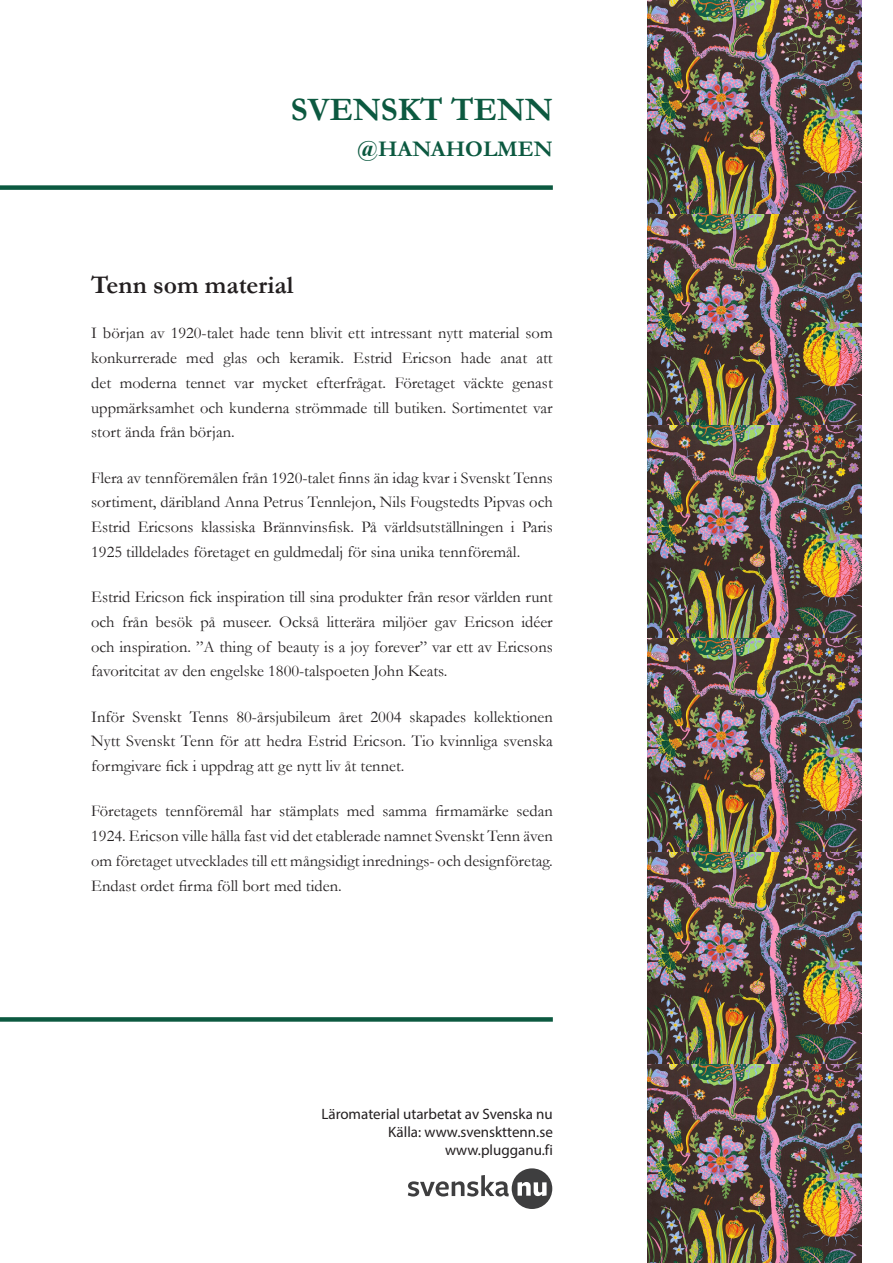
<style>
.page{position:relative;width:893px;height:1263px;background:#fff}
.page>*{position:absolute;margin:0;border:0;box-sizing:border-box;transform-origin:0 0}
.t1{font:700 33px "Garamond";color:#0c5940}
.Otsikko{font:700 25.5px "Garamond";color:#231f20}
.t2{font:700 22.5px "Garamond";color:#0c5940}
.Brödtext{font:16.5px/24.8px "Garamond";color:#231f20;text-align:justify}
.t3{font:15px/18px "Myriad Pro";color:#231f20;text-align:right}
</style>
<div class="page">
<div style="left:0;top:185px;width:553px;height:5px;background:#0c5940"></div>
<div style="left:0;top:1017px;width:553px;height:5px;background:#0c5940"></div>
<svg style="left:408px;top:1168px;width:144px;height:41px"></svg>
<img style="left:648px;top:0;width:214px;height:1263px">
<h1 class="t1" style="left:291px;top:87px;width:263px">SVENSKT TENN</h1>
<h3 class="t2" style="left:357px;top:133px;width:197px">@HANAHOLMEN</h3>
<p class="Otsikko" style="left:91px;top:268px;width:204px">Tenn som material</p>
<p class="Brödtext" style="left:91px;top:320px;width:463px">I början av 1920-talet hade tenn blivit ett intressant nytt material som konkurrerade med glas och keramik. Estrid Ericson hade anat att det moderna tennet var mycket efterfrågat. Företaget väckte genast uppmärksamhet och kunderna strömmade till butiken. Sortimentet var stort ända från början.</p>
<p class="Brödtext" style="left:91px;top:465px;width:463px">Flera av tennföremålen från 1920-talet finns än idag kvar i Svenskt Tenns sortiment, däribland Anna Petrus Tennlejon, Nils Fougstedts Pipvas och Estrid Ericsons klassiska Brännvinsfisk. På världsutställningen i Paris 1925 tilldelades företaget en guldmedalj för sina unika tennföremål.</p>
<p class="Brödtext" style="left:91px;top:584px;width:463px">Estrid Ericson fick inspiration till sina produkter från resor världen runt och från besök på museer. Också litterära miljöer gav Ericson idéer och inspiration. ”A thing of beauty is a joy forever” var ett av Ericsons favoritcitat av den engelske 1800-talspoeten John Keats.</p>
<p class="Brödtext" style="left:91px;top:704px;width:463px">Inför Svenskt Tenns 80-årsjubileum året 2004 skapades kollektionen Nytt Svenskt Tenn för att hedra Estrid Ericson. Tio kvinnliga svenska formgivare fick i uppdrag att ge nytt liv åt tennet.</p>
<p class="Brödtext" style="left:91px;top:798px;width:463px">Företagets tennföremål har stämplats med samma firmamärke sedan 1924. Ericson ville hålla fast vid det etablerade namnet Svenskt Tenn även om företaget utvecklades till ett mångsidigt inrednings- och designföretag.<br>Endast ordet firma föll bort med tiden.</p>
<p class="t3" style="left:321px;top:1104px;width:233px">Läromaterial utarbetat av Svenska nu<br>Källa: www.svenskttenn.se www.plugganu.fi</p>
</div>
